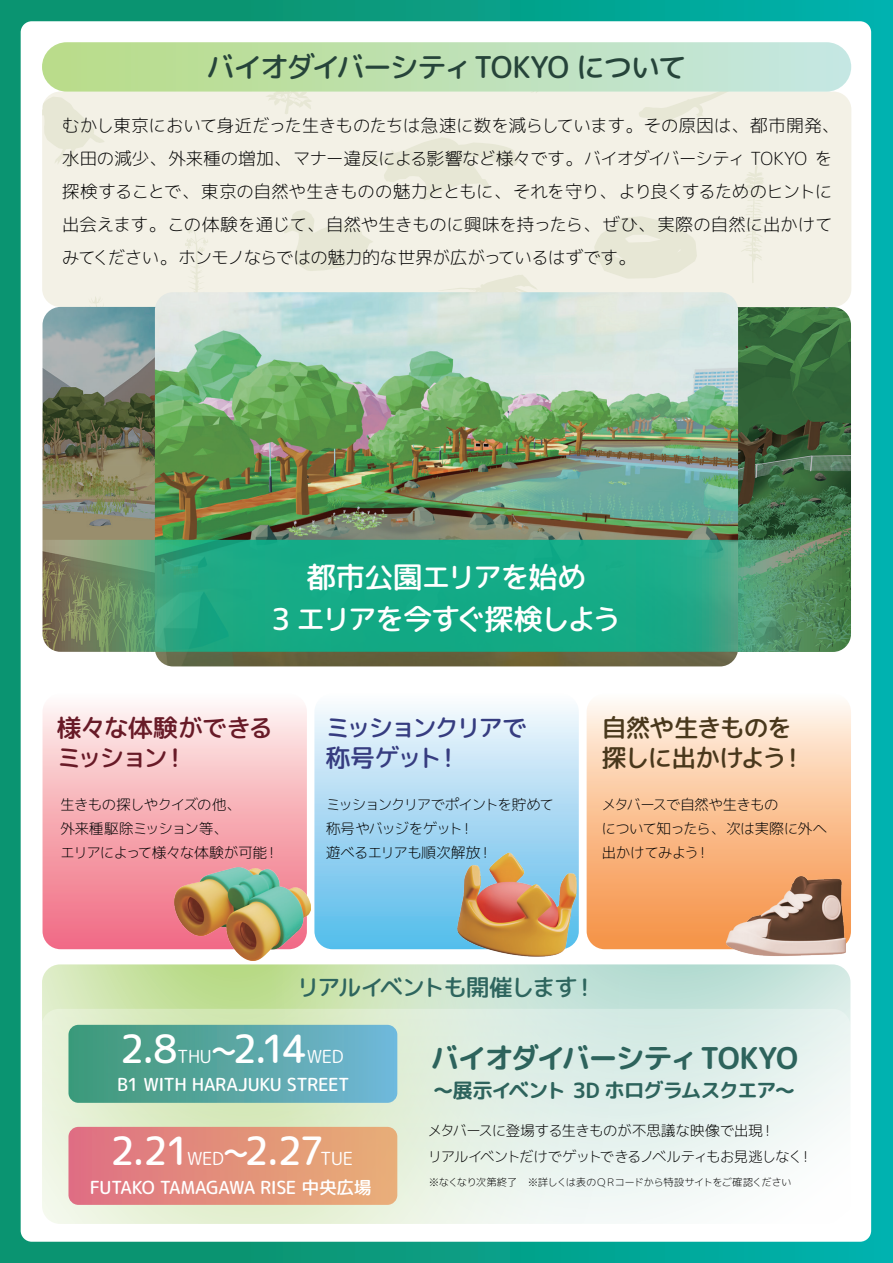
<style>
.page{position:relative;width:893px;height:1263px;background:#fff}
.page>*{position:absolute;margin:0;border:0;box-sizing:border-box;transform-origin:0 0}
.t1{font:39px "rounded mplus 2 c medium";color:#fff}
.t2{font:30px/42px "rounded mplus 2 c medium";letter-spacing:-.075em;color:#fff;text-align:center}
.t3{font:30px "rounded mplus 2 c medium";letter-spacing:-.105em;color:#26443a}
.t4{font:30px "rounded mplus 2 c bold";letter-spacing:-.1em;color:#2d635c}
.t5{font:25.5px/30px "rounded mplus 2 c medium";letter-spacing:-.08em;color:#49381c}
.t6{font:25.5px/30px "rounded mplus 2 c medium";letter-spacing:-.08em;color:#681a27}
.t7{font:25.5px/30px "rounded mplus 2 c medium";letter-spacing:-.12em;color:#363c80}
.t8{font:24px "rounded mplus 2 c medium";letter-spacing:-.1em;color:#2e655e}
.t9{font:21px "rounded mplus 2 c bold";letter-spacing:-.09em;color:#2d635c}
.t10{font:18px/33px "rounded mplus 2 c light";letter-spacing:-.05em;color:#030303}
.t11{font:18px "rounded mplus 2 c medium";letter-spacing:-.03em;color:#fff}
.t12{font:15px/24px "rounded mplus 2 c light";letter-spacing:-.085em;color:#030303}
.t13{font:10.5px "rounded mplus 2 c light";letter-spacing:-.065em;color:#030303}
.s1{font-family:"rounded mplus 2 c regular";font-size:18px}
</style>
<div class="page">
<img style="left:0;top:0;width:893px;height:1263px">
<h2 class="t3" style="left:206px;top:45px;width:483px">バイオダイバーシティTOKYO について</h2>
<p class="t10" style="left:62px;top:109px;width:780px">むかし東京において身近だった生きものたちは急速に数を減らしています。その原因は、都市開発、水田の減少、外来種の増加、マナー違反による影響など様々です。バイオダイバーシティ TOKYO を探検することで、東京の自然や生きものの魅力とともに、それを守り、より良くするためのヒントに出会えます。この体験を通じて、自然や生きものに興味を持ったら、ぜひ、実際の自然に出かけてみてください。ホンモノならではの魅力的な世界が広がっているはずです。</p>
<h2 class="t2" style="left:271px;top:556px;width:352px">都市公園エリアを始め<br>3 エリアを今すぐ探検しよう</h2>
<h3 class="t6" style="left:56px;top:712px;width:219px">様々な体験ができるミッション！</h3>
<h3 class="t7" style="left:325px;top:712px;width:204px">ミッションクリアで称号ゲット！</h3>
<h3 class="t5" style="left:601px;top:712px;width:206px">自然や生きものを探しに出かけよう！</h3>
<p class="t12" style="left:60px;top:793px;width:221px">生きもの探しやクイズの他、<br>外来種駆除ミッション等、<br>エリアによって様々な体験が可能！</p>
<p class="t12" style="left:326px;top:793px;width:230px">ミッションクリアでポイントを貯めて称号やバッジをゲット！<br>遊べるエリアも順次解放！</p>
<p class="t12" style="left:601px;top:793px;width:228px">メタバースで自然や生きもの<br>について知ったら、次は実際に外へ出かけてみよう！</p>
<h3 class="t8" style="left:296px;top:970px;width:302px">リアルイベントも開催します！</h3>
<h1 class="t1" style="left:120px;top:1021px;width:225px">2.8<span class="s1">THU</span>~2.14<span class="s1">WED</span></h1>
<h2 class="t4" style="left:430px;top:1036px;width:369px">バイオダイバーシティTOKYO</h2>
<p class="t11" style="left:117px;top:1072px;width:234px">B1 WITH HARAJUKU STREET</p>
<p class="t9" style="left:433px;top:1075px;width:364px">～展示イベント 3D ホログラムスクエア～</p>
<h1 class="t1" style="left:110px;top:1123px;width:245px">2.21<span class="s1">WED</span>~2.27<span class="s1">TUE</span></h1>
<p class="t11" style="left:90px;top:1174px;width:284px">FUTAKO TAMAGAWA RISE 中央広場</p>
<p class="t12" style="left:427px;top:1118px;width:387px;line-height:25.5px">メタバースに登場する生きものが不思議な映像で出現！<br>リアルイベントだけでゲットできるノベルティもお見逃しなく！</p>
<p class="t13" style="left:429px;top:1174px;width:364px">※なくなり次第終了　※詳しくは表のＱＲコードから特設サイトをご確認ください</p>
</div>
